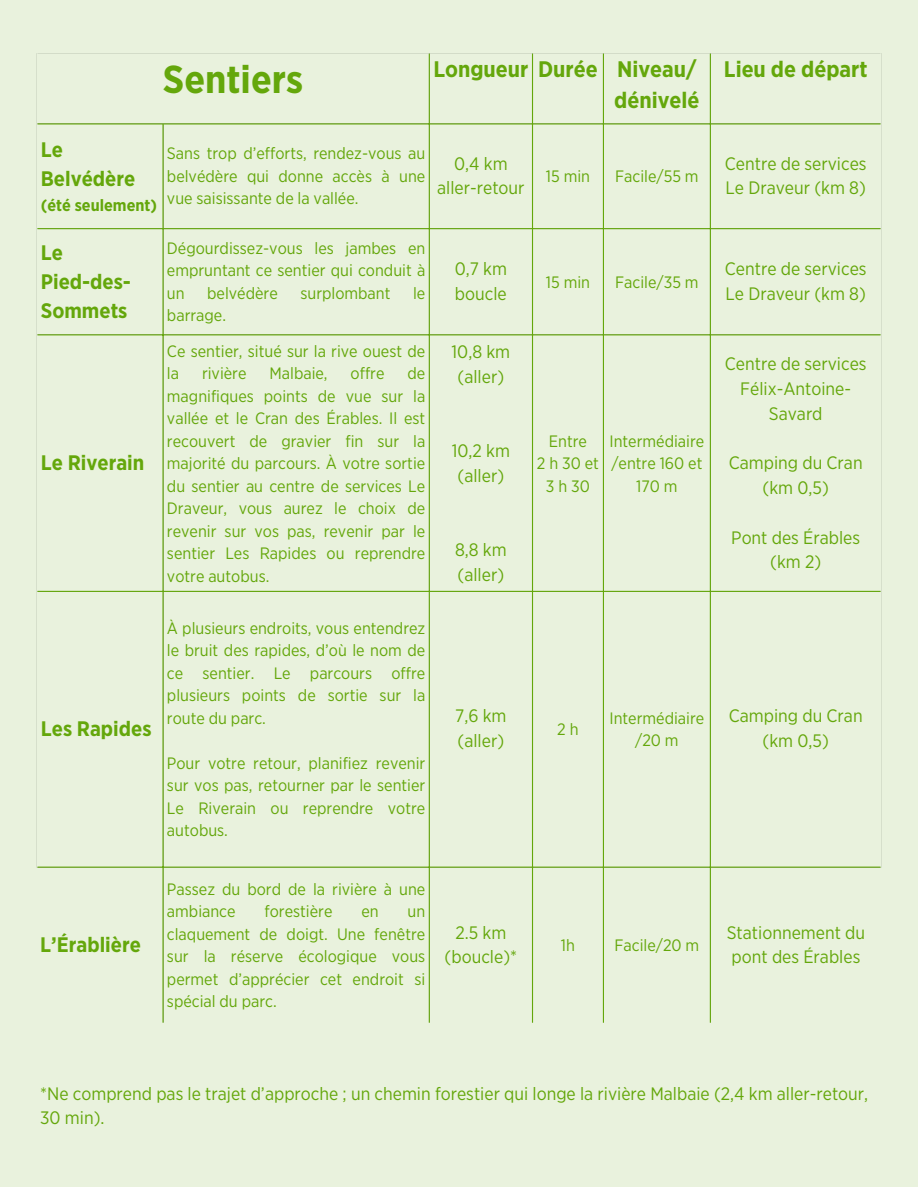
<style>
.page{position:relative;width:918px;height:1188px;background:#fff}
.page>*{position:absolute;margin:0;border:0;box-sizing:border-box;transform-origin:0 0}
.t1{font:700 39px "Gotham Narrow";color:#64a70b}
.t2{font:700 22.5px/30.3px "Gotham Narrow";color:#64a70b;text-align:right}
.t3{font:700 21px/29.2px "Gotham Narrow";color:#64a70b}
.t4{font:18px/24.8px "Gotham Narrow";color:#64a70b;text-align:center}
.t5{font:16.5px/22.5px "Gotham Narrow";color:#64a70b;text-align:justify}
.t6{font:700 16.5px "Gotham Narrow";color:#64a70b}
</style>
<div class="page">
<div style="left:0;top:0;width:918px;height:1187px;background:#e9f2dd"></div>
<hr style="left:162px;top:125px;width:2px;height:898px;background:#64a70b">
<hr style="left:429px;top:54px;width:1px;height:969px;background:#64a70b">
<hr style="left:532px;top:54px;width:1px;height:969px;background:#64a70b">
<hr style="left:603px;top:54px;width:1px;height:969px;background:#64a70b">
<hr style="left:710px;top:54px;width:1px;height:969px;background:#64a70b">
<hr style="left:37px;top:123px;width:844px;height:2px;background:#64a70b">
<hr style="left:37px;top:228px;width:844px;height:1px;background:#64a70b">
<hr style="left:37px;top:334px;width:844px;height:1px;background:#64a70b">
<hr style="left:37px;top:591px;width:844px;height:1px;background:#64a70b">
<hr style="left:37px;top:867px;width:844px;height:1px;background:#64a70b">
<h1 class="t1" style="left:163px;top:56px;width:142px">Sentiers</h1>
<h2 class="t2" style="left:433px;top:54px;width:268px">Longueur Durée Niveau/ dénivelé</h2>
<h2 class="t2" style="left:724px;top:54px;width:145px">Lieu de départ</h2>
<p class="t3" style="left:41px;top:135px;width:96px">Le<br>Belvédère</p>
<p class="t6" style="left:41px;top:195px;width:118px">(été seulement)</p>
<p class="t5" style="left:167px;top:142px;width:260px">Sans trop d’efforts, rendez-vous au belvédère qui donne accès à une vue saisissante de la vallée.</p>
<p class="t4" style="left:437px;top:151px;width:89px">0,4 km aller-retour</p>
<p class="t3" style="left:41px;top:237px;width:92px">Le<br>Pied-des-<br>Sommets</p>
<p class="t5" style="left:167px;top:237px;width:260px">Dégourdissez-vous les jambes en empruntant ce sentier qui conduit à un</p>
<p class="t5" style="left:207px;top:282px;width:72px">belvédère</p>
<p class="t5" style="left:300px;top:282px;width:92px">surplombant</p>
<p class="t5" style="left:413px;top:282px;width:14px">le</p>
<p class="t5" style="left:167px;top:304px;width:61px">barrage.</p>
<p class="t3" style="left:41px;top:448px;width:105px">Le Riverain</p>
<p class="t5" style="left:167px;top:340px;width:260px">Ce sentier, situé sur la rive ouest de la</p>
<p class="t5" style="left:202px;top:362px;width:46px">rivière</p>
<p class="t5" style="left:270px;top:362px;width:60px">Malbaie,</p>
<p class="t5" style="left:351px;top:362px;width:35px">offre</p>
<p class="t5" style="left:167px;top:362px;width:260px;text-indent:240px">de magnifiques points de vue sur la vallée et le Cran des Érables. Il est recouvert de gravier fin sur la majorité du parcours. À votre sortie du sentier au centre de services Le Draveur, vous aurez le choix de revenir sur vos pas, revenir par le sentier Les Rapides ou reprendre votre autobus.</p>
<p class="t4" style="left:455px;top:256px;width:54px;text-align:left">0,7 km boucle</p>
<p class="t4" style="left:452px;top:339px;width:60px">10,8 km (aller)</p>
<p class="t4" style="left:452px;top:438px;width:60px">10,2 km (aller)</p>
<p class="t4" style="left:455px;top:537px;width:53px;text-align:left">8,8 km (aller)</p>
<p class="t5" style="left:546px;top:165px;width:46px">15 min</p>
<p class="t5" style="left:615px;top:165px;width:85px">Facile/55 m</p>
<p class="t5" style="left:546px;top:271px;width:46px">15 min</p>
<p class="t5" style="left:615px;top:271px;width:85px">Facile/35 m</p>
<p class="t5" style="left:537px;top:430px;width:63px;text-align:center">Entre<br>2h30et<br>3h30</p>
<p class="t5" style="left:610px;top:430px;width:96px;text-align:center">Intermédiaire /entre 160 et<br>170 m</p>
<p class="t4" style="left:725px;top:151px;width:143px;text-align:left">Centre de services<br>Le Draveur (km 8)</p>
<p class="t4" style="left:725px;top:256px;width:143px;text-align:left">Centre de services<br>Le Draveur (km 8)</p>
<p class="t4" style="left:725px;top:351px;width:143px">Centre de services<br>Félix-Antoine-<br>Savard</p>
<p class="t4" style="left:729px;top:450px;width:135px">Camping du Cran (km 0,5)</p>
<p class="t4" style="left:731px;top:525px;width:130px">Pont des Érables (km 2)</p>
<p class="t3" style="left:41px;top:714px;width:112px">Les Rapides</p>
<p class="t5" style="left:167px;top:616px;width:260px">À plusieurs endroits, vous entendrez le bruit des rapides, d’où le nom de ce sentier. Le parcours offre plusieurs points de sortie sur la route du parc.</p>
<p class="t5" style="left:167px;top:751px;width:260px">Pour votre retour, planifiez revenir sur vos pas, retourner par le sentier Le Riverain ou reprendre votre autobus.</p>
<p class="t4" style="left:455px;top:704px;width:53px;text-align:left">7,6 km (aller)</p>
<p class="t5" style="left:557px;top:718px;width:23px">2h</p>
<p class="t5" style="left:610px;top:706px;width:96px;text-align:center">Intermédiaire /20 m</p>
<p class="t4" style="left:729px;top:704px;width:135px">Camping du Cran (km 0,5)</p>
<p class="t3" style="left:40px;top:930px;width:102px">L’Érablière</p>
<p class="t5" style="left:167px;top:878px;width:260px">Passez du bord de la rivière à une ambiance</p>
<p class="t5" style="left:265px;top:900px;width:69px">forestière</p>
<p class="t5" style="left:361px;top:900px;width:19px">en</p>
<p class="t5" style="left:167px;top:900px;width:260px;text-indent:241px">un claquement de doigt. Une fenêtre sur la réserve écologique vous permet d’apprécier cet endroit si spécial du parc.</p>
<p class="t4" style="left:445px;top:920px;width:74px">2.5 km (boucle)*</p>
<p class="t5" style="left:561px;top:934px;width:16px">1h</p>
<p class="t5" style="left:615px;top:934px;width:86px">Facile/20 m</p>
<p class="t4" style="left:727px;top:920px;width:140px;text-align:left">Stationnement du pont des Érables</p>
<p class="t4" style="left:40px;top:1081px;width:830px;text-align:left">*Ne comprend pas le trajet d’approche ; un chemin forestier qui longe la rivière Malbaie (2,4 km aller-retour,<br>30 min).</p>
</div>
